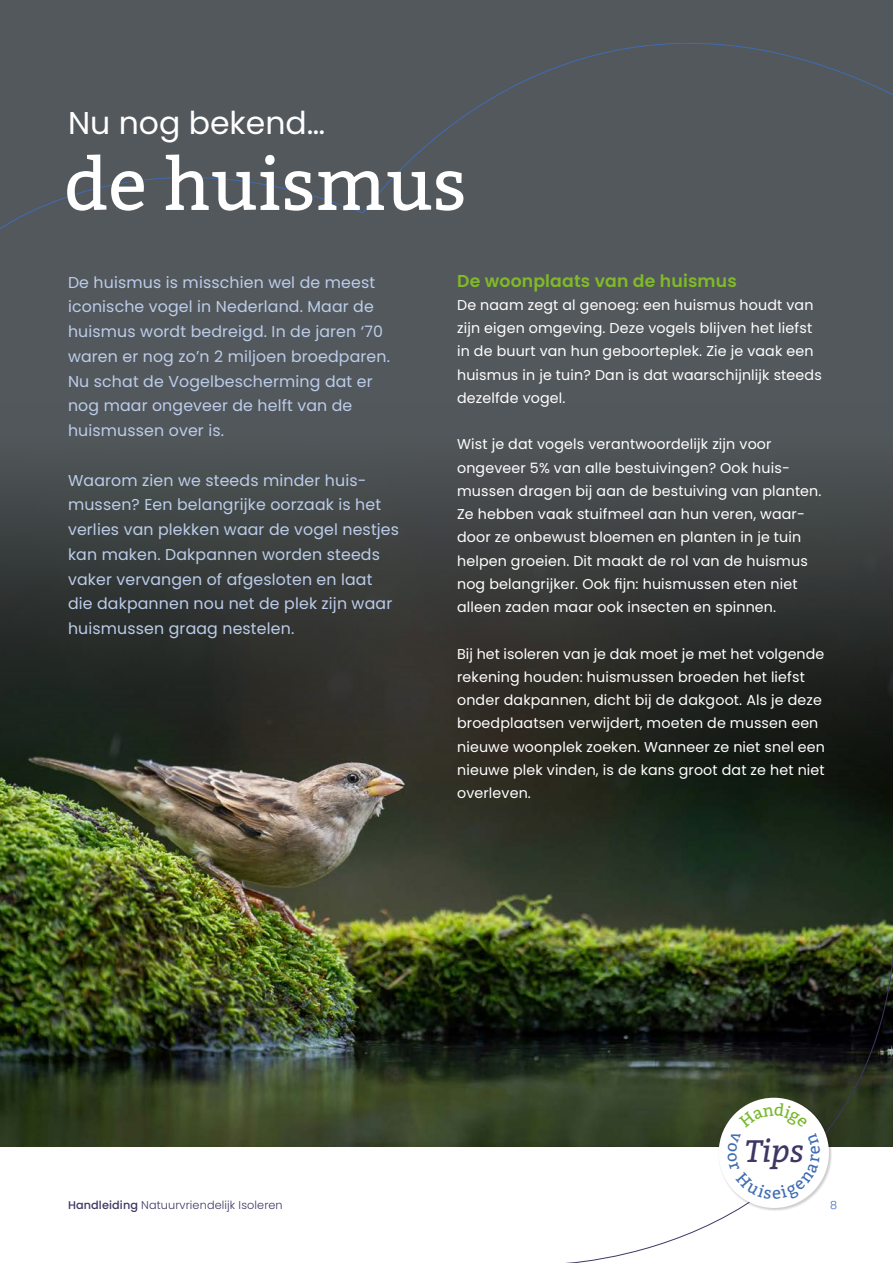
<style>
.page{position:relative;width:893px;height:1263px;background:#fff}
.page>*{position:absolute;margin:0;border:0;box-sizing:border-box;transform-origin:0 0}
.t1{font:72px "Bitter";color:#fff}
.t2{font:31.5px "Poppins";color:#fff}
.t3{font:italic 31.05px "Bitter";color:#3e3763}
.t4{font:600 17.25px "Poppins";letter-spacing:.01em;color:#80ba27}
.t5{font:15.75px/24.8px "Poppins";letter-spacing:.01em;color:#bccdeb}
.t6{font:14.25px/23.2px "Poppins";letter-spacing:.01em;color:#fff}
.t7{font:300 11.25px "Poppins";letter-spacing:.01em;color:#3e3763}
.t8{font:300 11.25px "Poppins";color:#3f6cb3}
.s1{font-weight:500}
</style>
<div class="page">
<div style="left:0;top:0;width:893px;height:1147px;background:#53585c"></div>
<img style="left:0;top:472px;width:893px;height:675px">
<svg style="left:0;top:42px;width:893px;height:187px"></svg>
<svg style="left:364px;top:777px;width:529px;height:486px"></svg>
<div style="left:718px;top:1097px;width:114px;height:114px;background:#000;opacity:.2"></div>
<svg style="left:719px;top:1098px;width:110px;height:110px"></svg>
<h2 class="t2" style="left:68px;top:104px;width:259px">Nu nog bekend…</h2>
<h1 class="t1" style="left:64px;top:139px;width:404px">de huismus</h1>
<p class="t5" style="left:68px;top:270px;width:323px">De huismus is misschien wel de meest iconische vogel in Nederland. Maar de huismus wordt bedreigd. In de jaren ‘70 waren er nog zo’n 2 miljoen broedparen.<br>Nu schat de Vogelbescherming dat er nog maar ongeveer de helft van de huismussen over is.</p>
<p class="t5" style="left:68px;top:468px;width:333px">Waarom zien we steeds minder huis&shy;mussen? Een belangrijke oorzaak is het verlies van plekken waar de vogel nestjes kan maken. Dakpannen worden steeds vaker vervangen of afgesloten en laat die dakpannen nou net de plek zijn waar huismussen graag nestelen.</p>
<p class="t4" style="left:457px;top:270px;width:281px">De woonplaats van de huismus</p>
<p class="t6" style="left:457px;top:293px;width:366px">De naam zegt al genoeg: een huismus houdt van zijn eigen omgeving. Deze vogels blijven het liefst in de buurt van hun geboorteplek. Zie je vaak een huismus in je tuin? Dan is dat waarschijnlijk steeds dezelfde vogel.</p>
<p class="t6" style="left:457px;top:433px;width:366px">Wist je dat vogels verantwoordelijk zijn voor ongeveer 5% van alle bestuivingen? Ook huis&shy;mussen dragen bij aan de bestuiving van planten.<br>Ze hebben vaak stuifmeel aan hun veren, waar&shy;door ze onbewust bloemen en planten in je tuin helpen groeien. Dit maakt de rol van de huismus nog belangrijker. Ook fijn: huismussen eten niet alleen zaden maar ook insecten en spinnen.</p>
<p class="t6" style="left:457px;top:642px;width:369px">Bij het isoleren van je dak moet je met het volgende rekening houden: huismussen broeden het liefst onder dakpannen, dicht bij de dakgoot. Als je deze broedplaatsen verwijdert, moeten de mussen een nieuwe woonplek zoeken. Wanneer ze niet snel een nieuwe plek vinden, is de kans groot dat ze het niet overleven.</p>
<h3 class="t3" style="left:745px;top:1131px;width:61px">Tips</h3>
<p class="t7" style="left:68px;top:1199px;width:216px"><span class="s1">Handleiding</span> Natuurvriendelijk Isoleren</p>
<p class="t8" style="left:830px;top:1198px;width:9px">8</p>
</div>
